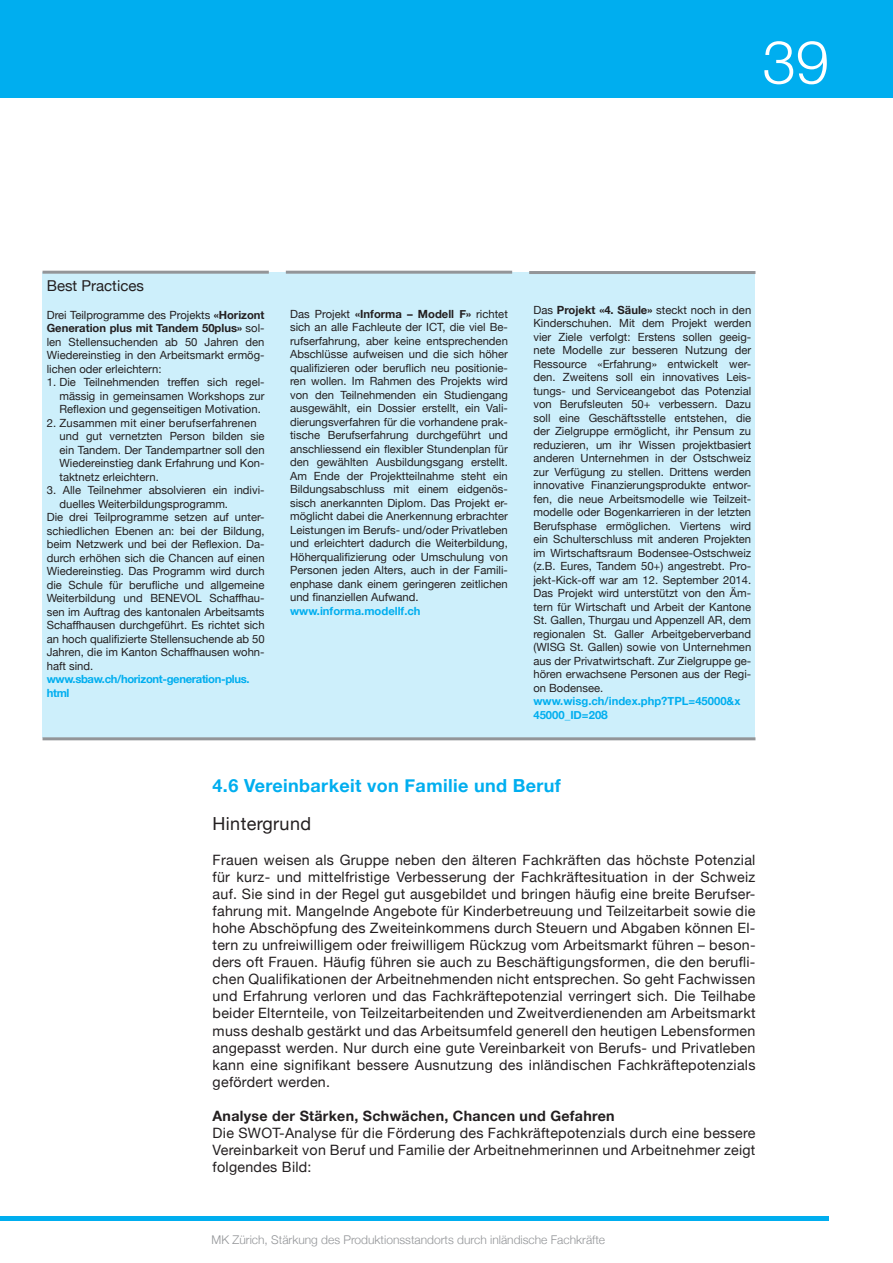
<style>
.page{position:relative;width:893px;height:1263px;background:#fff}
.page>*{position:absolute;margin:0;border:0;box-sizing:border-box;transform-origin:0 0}
.t1{font:300 60px "Helvetica Neue";color:#fff}
.t2{font:700 18px "Helvetica Neue";letter-spacing:.02em;color:#00aeef}
.t3{font:18px "Helvetica Neue";letter-spacing:.02em;color:#231f20}
.t4{font:15px "Helvetica Neue";color:#231f20}
.t5{font:14.25px/17.1px "Helvetica Neue";letter-spacing:.02em;color:#231f20;text-align:justify}
.t6{font:700 14.25px "Helvetica Neue";letter-spacing:.02em;color:#231f20}
.t7{font:300 12px "Helvetica Neue";color:#939598}
.t8{font:11.25px/13.5px "Helvetica Neue";color:#231f20;text-align:justify}
.t9{font:700 11.25px/14.4px "Helvetica Neue";color:#00aeef}
.t10{font:700 11.25px/13.5px "Helvetica Neue";letter-spacing:-.03em;color:#00aeef}
.s1{font-weight:700}
.s2{font-size:12px}
</style>
<div class="page">
<div style="left:0;top:0;width:893px;height:97px;background:#00aeef"></div>
<hr style="left:0;top:1216px;width:829px;height:4px;background:#00aeef">
<div style="left:43px;top:272px;width:712px;height:465px;background:#cdeffb"></div>
<hr style="left:43px;top:271px;width:226px;height:3px;background:#939598">
<hr style="left:286px;top:271px;width:226px;height:3px;background:#939598">
<hr style="left:529px;top:271px;width:226px;height:3px;background:#939598">
<hr style="left:43px;top:737px;width:712px;height:3px;background:#939598">
<h1 class="t1" style="left:762px;top:14px;width:68px">39</h1>
<h3 class="t4" style="left:47px;top:275px;width:99px">Best Practices</h3>
<p class="t8" style="left:47px;top:308px;width:219px">Drei Teilprogramme des Projekts <span class="s1">«Horizont Generation plus mit Tandem 50plus»</span> sol&shy;len Stellensuchenden ab 50 Jahren den Wiedereinstieg in den Arbeitsmarkt ermög&shy;lichen oder erleichtern:</p>
<p class="t8" style="left:60px;top:376px;width:207px;text-indent:-13px">1. Die Teilnehmenden treffen sich regel&shy;mässig in gemeinsamen Workshops zur Reflexion und gegenseitigen Motivation.</p>
<p class="t8" style="left:60px;top:416px;width:207px;text-align:left;text-indent:-13px">2. Zusammen mit einer berufserfahrenen und gut vernetzten Person bilden sie ein Tandem. Der Tandempartner soll den Wiedereinstieg dank Erfahrung und Kon&shy;taktnetz erleichtern.</p>
<p class="t8" style="left:47px;top:484px;width:219px">3. Alle Teilnehmer absolvieren ein indivi-</p>
<p class="t8" style="left:60px;top:497px;width:170px">duelles Weiterbildungsprogramm.</p>
<p class="t8" style="left:47px;top:511px;width:219px">Die drei Teilprogramme setzen auf unter-</p>
<p class="t8" style="left:47px;top:524px;width:219px">schiedlichen Ebenen an: bei der Bildung,</p>
<p class="t8" style="left:47px;top:538px;width:219px">beim Netzwerk und bei der Reflexion. Da-</p>
<p class="t8" style="left:47px;top:551px;width:219px">durch erhöhen sich die Chancen auf einen</p>
<p class="t8" style="left:47px;top:565px;width:219px">Wiedereinstieg. Das Programm wird durch</p>
<p class="t8" style="left:47px;top:578px;width:219px">die Schule für berufliche und allgemeine</p>
<p class="t8" style="left:47px;top:592px;width:219px">Weiterbildung und BENEVOL Schaffhau-</p>
<p class="t8" style="left:47px;top:605px;width:219px">sen im Auftrag des kantonalen Arbeitsamts</p>
<p class="t8" style="left:47px;top:619px;width:219px">Schaffhausen durchgeführt. Es richtet sich</p>
<p class="t8" style="left:47px;top:632px;width:219px">an hoch qualifizierte Stellensuchende ab 50</p>
<p class="t8" style="left:47px;top:646px;width:219px">Jahren, die im Kanton Schaffhausen wohn-</p>
<p class="t8" style="left:47px;top:659px;width:48px">haft sind.</p>
<p class="t10" style="left:47px;top:673px;width:204px">www.sbaw.ch/horizont-generation-plus. html</p>
<p class="t8" style="left:290px;top:308px;width:219px">Das Projekt <span class="s1">«Informa – Modell F»</span> richtet sich an alle Fachleute der ICT, die viel Be&shy;rufserfahrung, aber keine entsprechenden Abschlüsse aufweisen und die sich höher qualifizieren oder beruflich neu positionie&shy;ren wollen. Im Rahmen des Projekts wird von den Teilnehmenden ein Studiengang ausgewählt, ein Dossier erstellt, ein Vali&shy;dierungsverfahren für die vorhandene prak&shy;tische Berufserfahrung durchgeführt und anschliessend ein flexibler Stundenplan für den gewählten Ausbildungsgang erstellt.<br>Am Ende der Projektteilnahme steht ein Bildungsabschluss mit einem eidgenös&shy;sisch anerkannten Diplom. Das Projekt er&shy;möglicht dabei die Anerkennung erbrachter Leistungen im Berufs- und/oder Privatleben und erleichtert dadurch die Weiterbildung, Höherqualifizierung oder Umschulung von Personen jeden Alters, auch in der Famili&shy;enphase dank einem geringeren zeitlichen und finanziellen Aufwand.</p>
<p class="t9" style="left:290px;top:604px;width:132px">www.informa.modellf.ch</p>
<p class="t8" style="left:533px;top:303px;width:219px">Das <span class="s1">Projekt «4. Säule»</span> steckt noch in den Kinderschuhen. Mit dem Projekt werden vier Ziele verfolgt: Erstens sollen geeig&shy;nete Modelle zur besseren Nutzung der Ressource «Erfahrung» entwickelt wer&shy;den. Zweitens soll ein innovatives Leis&shy;tungs- und Serviceangebot das Potenzial von Berufsleuten 50+ verbessern. Dazu soll eine Geschäftsstelle entstehen, die der Zielgruppe ermöglicht, ihr Pensum zu reduzieren, um ihr Wissen projektbasiert anderen Unternehmen in der Ostschweiz zur Verfügung zu stellen. Drittens werden innovative Finanzierungsprodukte entwor&shy;fen, die neue Arbeitsmodelle wie Teilzeit&shy;modelle oder Bogenkarrieren in der letzten Berufsphase ermöglichen. Viertens wird ein Schulterschluss mit anderen Projekten im Wirtschaftsraum Bodensee-Ostschweiz (z.B. Eures, Tandem 50+) angestrebt. Pro&shy;jekt-Kick-off war am 12. September 2014.<br>Das Projekt wird unterstützt von den Äm&shy;tern für Wirtschaft und Arbeit der Kantone St. Gallen, Thurgau und Appenzell AR, dem regionalen St. Galler Arbeitgeberverband (WISG St. Gallen) sowie von Unternehmen aus der Privatwirtschaft. Zur Zielgruppe ge&shy;hören erwachsene Personen aus der Regi&shy;on Bodensee.</p>
<p class="t9" style="left:533px;top:694px;width:208px">www.wisg.ch/index.php?TPL=45000&amp;x<br>45000_ID=20<span class="s2">8</span></p>
<h2 class="t2" style="left:213px;top:771px;width:350px">4.6 Vereinbarkeit von Familie und Beruf</h2>
<h2 class="t3" style="left:213px;top:811px;width:100px">Hintergrund</h2>
<p class="t5" style="left:213px;top:852px;width:544px">Frauen weisen als Gruppe neben den älteren Fachkräften das höchste Potenzial für kurz- und mittelfristige Verbesserung der Fachkräftesituation in der Schweiz auf. Sie sind in der Regel gut ausgebildet und bringen häufig eine breite Berufser&shy;fahrung mit. Mangelnde Angebote für Kinderbetreuung und Teilzeitarbeit sowie die hohe Abschöpfung des Zweiteinkommens durch Steuern und Abgaben können El&shy;tern zu unfreiwilligem oder freiwilligem Rückzug vom Arbeitsmarkt führen – beson&shy;ders oft Frauen. Häufig führen sie auch zu Beschäftigungsformen, die den berufli&shy;chen Qualifikationen der Arbeitnehmenden nicht entsprechen. So geht Fachwissen und Erfahrung verloren und das Fachkräftepotenzial verringert sich. Die Teilhabe beider Elternteile, von Teilzeitarbeitenden und Zweitverdienenden am Arbeitsmarkt muss deshalb gestärkt und das Arbeitsumfeld generell den heutigen Lebensformen angepasst werden. Nur durch eine gute Vereinbarkeit von Berufs- und Privatleben kann eine signifikant bessere Ausnutzung des inländischen Fachkräftepotenzials gefördert werden.</p>
<p class="t6" style="left:213px;top:1105px;width:404px">Analyse der Stärken, Schwächen, Chancen und Gefahren</p>
<p class="t5" style="left:213px;top:1125px;width:544px">Die SWOT-Analyse für die Förderung des Fachkräftepotenzials durch eine bessere Vereinbarkeit von Beruf und Familie der Arbeitnehmerinnen und Arbeitnehmer zeigt folgendes Bild:</p>
<p class="t7" style="left:212px;top:1230px;width:395px">MK Zürich, Stärkung des Produktionsstandorts durch inländische Fachkräfte</p>
</div>
